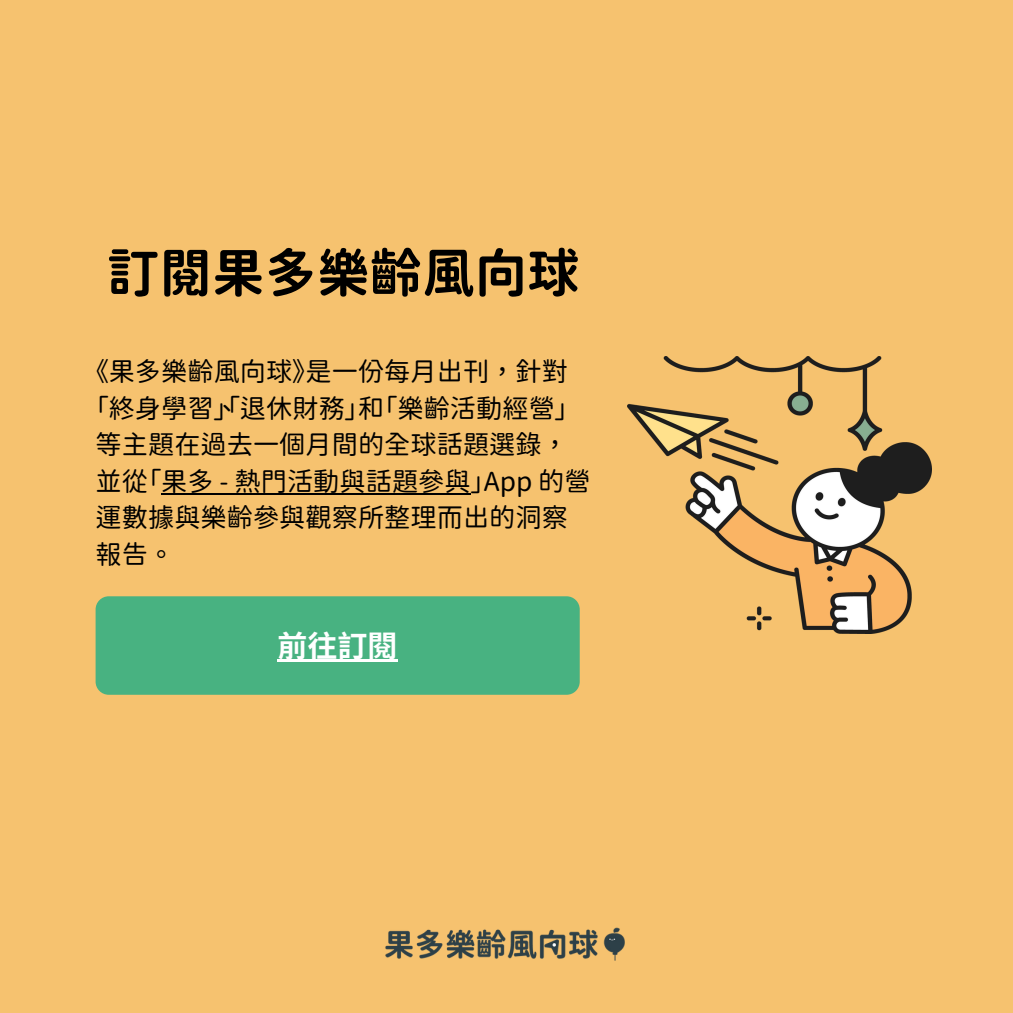
<style>
.page{position:relative;width:1013px;height:1013px;background:#fff}
.page>*{position:absolute;margin:0;border:0;box-sizing:border-box;transform-origin:0 0}
.t1{font:52.5px "Gen Sen Rounded TW B";color:#000}
.t2{font:700 30px "Noto Sans TC";color:#fff}
.t3{font:26.25px/36.5px "Gen Sen Rounded TW R";color:#000}
</style>
<div class="page">
<div style="left:0;top:0;width:1012px;height:1012px;background:#f6c26f"></div>
<img style="left:627px;top:356px;width:304px;height:277px">
<div style="left:96px;top:596px;width:483px;height:98px;background:#48b281;border-radius:13px"></div>
<hr style="left:278px;top:659px;width:119px;height:3px;background:#fff">
<hr style="left:161px;top:492px;width:310px;height:2px;background:#000">
<img style="left:385px;top:927px;width:240px;height:34px">
<p class="t1" style="left:107px;top:246px;width:474px">訂閱果多樂齡風向球</p>
<h2 class="t3" style="left:96px;top:353px;width:496px">《果多樂齡風向球》是一份每月出刊，針對<br>「終身學習、」「退休財務」和「樂齡活動經營」等主題在過去一個月間的全球話題選錄，並從「果多 - 熱門活動與話題參與」App 的營運數據與樂齡參與觀察所整理而出的洞察報告。</h2>
<h1 class="t2" style="left:278px;top:622px;width:121px">前往訂閱</h1>
</div>
